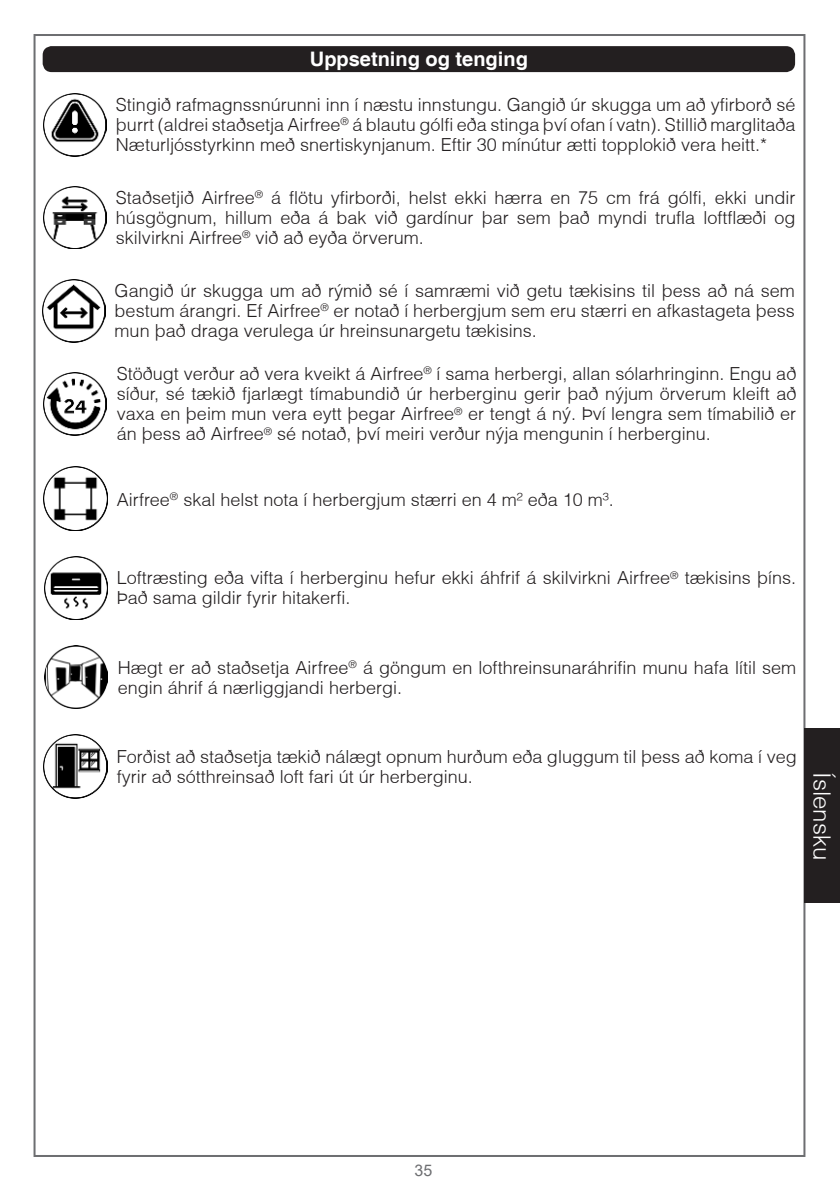
<style>
.page{position:relative;width:840px;height:1191px;background:#fff}
.page>*{position:absolute;margin:0;border:0;box-sizing:border-box;transform-origin:0 0}
.t1{font:300 24px "Helvetica";color:#fcfcfc}
.t2{font:700 20px "Helvetica";color:#fff}
.t3{font:300 18px/20px "Helvetica";color:#231f20;text-align:justify}
.t4{font:16px "Arial";color:#6d6e71}
</style>
<div class="page">
<div style="left:803px;top:729px;width:36px;height:174px;background:#231f20"></div>
<div style="left:44px;top:47px;width:749px;height:24px;background:#231f20;border-radius:8px"></div>
<div style="left:43px;top:46px;width:751px;height:26px;border:2px solid #231f20;border-radius:8px"></div>
<img style="left:43px;top:93px;width:63px;height:63px">
<img style="left:43px;top:186px;width:63px;height:63px">
<img style="left:43px;top:279px;width:63px;height:63px">
<img style="left:44px;top:372px;width:63px;height:63px">
<img style="left:44px;top:556px;width:64px;height:64px">
<img style="left:44px;top:646px;width:63px;height:63px">
<img style="left:43px;top:466px;width:64px;height:64px">
<img style="left:44px;top:735px;width:63px;height:63px">
<p class="t2" style="left:310px;top:52px;width:219px">Uppsetning og tenging</p>
<p class="t3" style="left:116px;top:94px;width:680px">Stingið rafmagnssnúrunni inn í næstu innstungu. Gangið úr skugga um að yfirborð sé þurrt (aldrei staðsetja Airfree<sup>®</sup> á blautu gólfi eða stinga því ofan í vatn). Stillið marglitaða Næturljósstyrkinn með snertiskynjanum. Eftir 30 mínútur ætti topplokið vera heitt.*</p>
<p class="t3" style="left:116px;top:187px;width:680px">Staðsetjið Airfree<sup>®</sup> á flötu yfirborði, helst ekki hærra en 75 cm frá gólfi, ekki undir húsgögnum, hillum eða á bak við gardínur þar sem það myndi trufla loftflæði og skilvirkni Airfree<sup>®</sup> við að eyða örverum.</p>
<p class="t3" style="left:115px;top:280px;width:681px">Gangið úr skugga um að rýmið sé í samræmi við getu tækisins til þess að ná sem bestum árangri. Ef Airfree<sup>®</sup> er notað í herbergjum sem eru stærri en afkastageta þess mun það draga verulega úr hreinsunargetu tækisins.</p>
<p class="t3" style="left:117px;top:363px;width:680px">Stöðugt verður að vera kveikt á Airfree<sup>®</sup> í sama herbergi, allan sólarhringinn. Engu að síður, sé tækið fjarlægt tímabundið úr herberginu gerir það nýjum örverum kleift að vaxa en þeim mun vera eytt þegar Airfree<sup>®</sup> er tengt á ný. Því lengra sem tímabilið er án þess að Airfree<sup>®</sup> sé notað, því meiri verður nýja mengunin í herberginu.</p>
<p class="t3" style="left:117px;top:489px;width:498px">Airfree<sup>®</sup> skal helst nota í herbergjum stærri en 4 m² eða 10 m³.</p>
<p class="t3" style="left:117px;top:567px;width:680px">Loftræsting eða vifta í herberginu hefur ekki áhfrif á skilvirkni Airfree<sup>®</sup> tækisins þíns.<br>Það sama gildir fyrir hitakerfi.</p>
<p class="t3" style="left:118px;top:657px;width:679px">Hægt er að staðsetja Airfree<sup>®</sup> á göngum en lofthreinsunaráhrifin munu hafa lítil sem engin áhrif á nærliggjandi herbergi.</p>
<p class="t3" style="left:117px;top:746px;width:681px">Forðist að staðsetja tækið nálægt opnum hurðum eða gluggum til þess að koma í veg fyrir að sótthreinsað loft fari út úr herberginu.</p>
<h1 class="t1" style="left:836px;top:772px;width:90px;rotate:90deg">Íslensku</h1>
<p class="t4" style="left:414px;top:1160px;width:19px">35</p>
</div>
